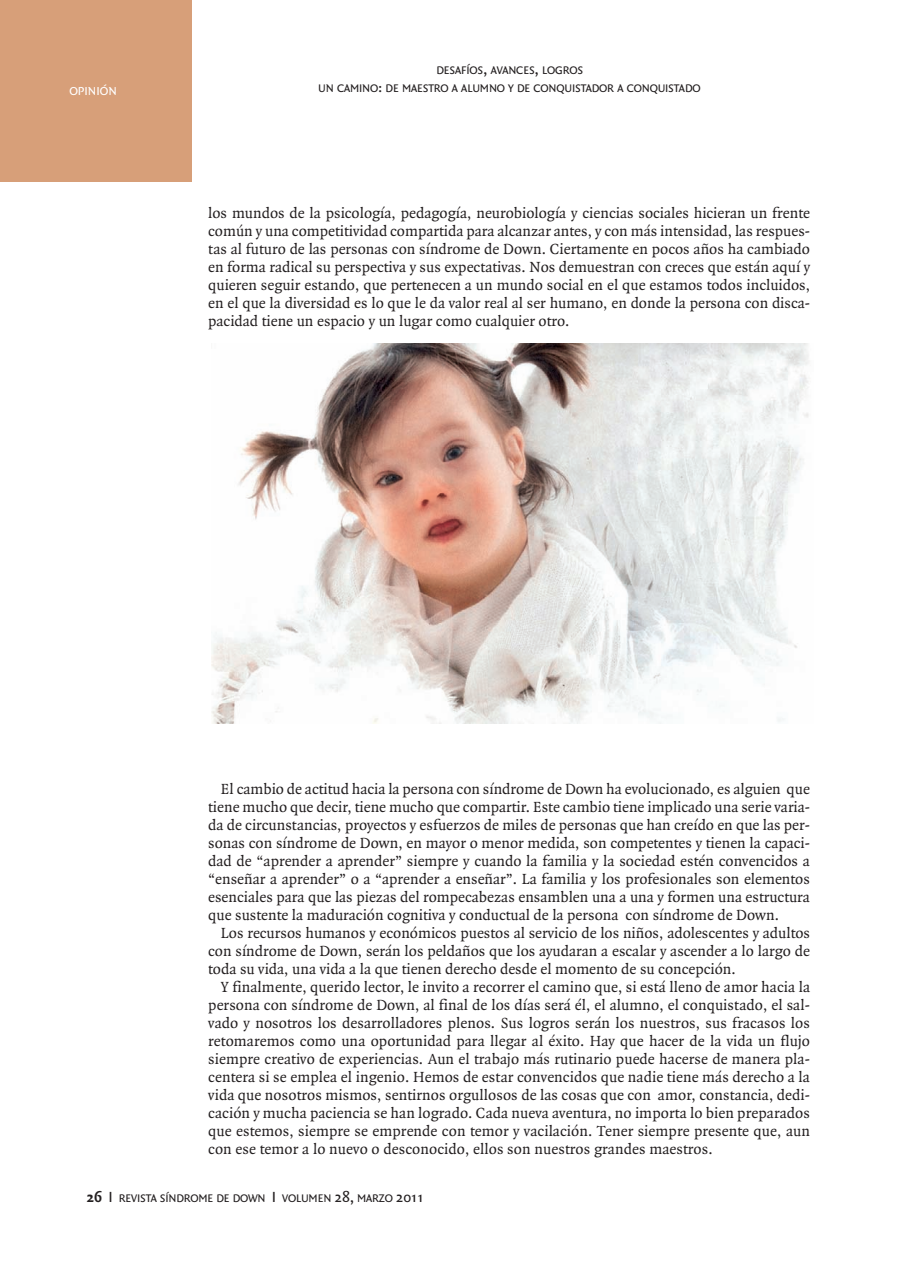
<style>
.page{position:relative;width:898px;height:1263px;background:#fff}
.page>*{position:absolute;margin:0;border:0;box-sizing:border-box;transform-origin:0 0}
.t1{font:15.75px/18px "Quadraat";color:#231f20;text-align:justify}
.t2{font:12.3px "Quadraat Sans";color:#fff}
.t3{font:11.85px/18px "Quadraat Sans";letter-spacing:-.015em;color:#231f20;text-align:center}
.s1{font-size:15.75px}
.s2{font-weight:700;font-size:15.75px}
</style>
<div class="page">
<div style="left:0;top:0;width:192px;height:182px;background:#d79f79"></div>
<img style="left:211px;top:343px;width:598px;height:380px">
<p class="t2" style="left:69px;top:86px;width:49px">OPINIÓN</p>
<p class="t3" style="left:318px;top:62px;width:384px">DESAFÍOS<span class="s1">,</span> AVANCES<span class="s1">,</span> LOGROS<br>UN CAMINO<span class="s1">:</span> DE MAESTRO A ALUMNO Y DE CONQUISTADOR A CONQUISTADO</p>
<p class="t1" style="left:208px;top:205px;width:603px">los mundos de la psicología, pedagogía, neurobiología y ciencias sociales hicieran un frente común y una competitividad compartida para alcanzar antes, y con más intensidad, las respues&shy;tas al futuro de las personas con síndrome de Down. Ciertamente en pocos años ha cambiado en forma radical su perspectiva y sus expectativas. Nos demuestran con creces que están aquí y quieren seguir estando, que pertenecen a un mundo social en el que estamos todos incluidos, en el que la diversidad es lo que le da valor real al ser humano, en donde la persona con disca&shy;pacidad tiene un espacio y un lugar como cualquier otro.</p>
<p class="t1" style="left:208px;top:781px;width:603px;text-indent:13px">El cambio de actitud hacia la persona con síndrome de Down ha evolucionado, es alguien que tiene mucho que decir, tiene mucho que compartir. Este cambio tiene implicado una serie varia&shy;da de circunstancias, proyectos y esfuerzos de miles de personas que han creído en que las per&shy;sonas con síndrome de Down, en mayor o menor medida, son competentes y tienen la capaci&shy;dad de “aprender a aprender” siempre y cuando la familia y la sociedad estén convencidos a “enseñar a aprender” o a “aprender a enseñar”. La familia y los profesionales son elementos esenciales para que las piezas del rompecabezas ensamblen una a una y formen una estructura que sustente la maduración cognitiva y conductual de la persona con síndrome de Down.</p>
<p class="t1" style="left:208px;top:925px;width:603px;text-indent:13px">Los recursos humanos y económicos puestos al servicio de los niños, adolescentes y adultos con síndrome de Down, serán los peldaños que los ayudaran a escalar y ascender a lo largo de toda su vida, una vida a la que tienen derecho desde el momento de su concepción.</p>
<p class="t1" style="left:208px;top:979px;width:603px;text-indent:13px">Y finalmente, querido lector, le invito a recorrer el camino que, si está lleno de amor hacia la persona con síndrome de Down, al final de los días será él, el alumno, el conquistado, el sal&shy;vado y nosotros los desarrolladores plenos. Sus logros serán los nuestros, sus fracasos los retomaremos como una oportunidad para llegar al éxito. Hay que hacer de la vida un flujo siempre creativo de experiencias. Aun el trabajo más rutinario puede hacerse de manera pla&shy;centera si se emplea el ingenio. Hemos de estar convencidos que nadie tiene más derecho a la vida que nosotros mismos, sentirnos orgullosos de las cosas que con amor, constancia, dedi&shy;cación y mucha paciencia se han logrado. Cada nueva aventura, no importa lo bien preparados que estemos, siempre se emprende con temor y vacilación. Tener siempre presente que, aun con ese temor a lo nuevo o desconocido, ellos son nuestros grandes maestros.</p>
<p class="t3" style="left:86px;top:1190px;width:338px"><span class="s2">26</span> <span class="s1">I</span> REVISTA SÍNDROME DE DOWN <span class="s1">I</span> VOLUMEN <span class="s1">28,</span> MARZO <span class="s1">2011</span></p>
</div>
